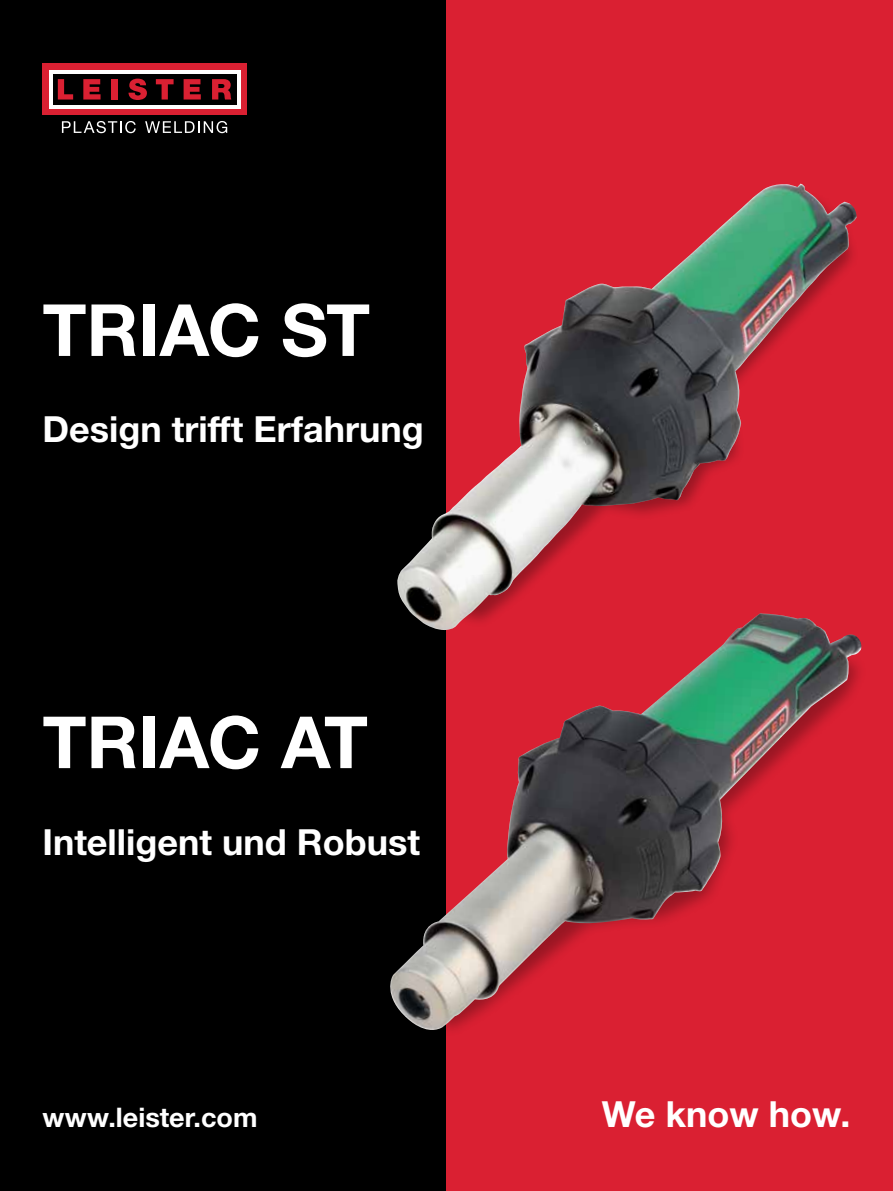
<style>
.page{position:relative;width:893px;height:1191px;background:#fff}
.page>*{position:absolute;margin:0;border:0;box-sizing:border-box;transform-origin:0 0}
.t1{font:700 72px "Helvetica Neue LTW1 G";color:#fff}
.t2{font:700 36px "Helvetica Neue LTW1 G";color:#fff}
.t3{font:700 27px "Helvetica Neue LTW1 G";color:#fff}
</style>
<div class="page">
<div style="left:0;top:0;width:446px;height:1191px;background:#000"></div>
<div style="left:446px;top:0;width:447px;height:1191px;background:#da2032"></div>
<div style="left:43px;top:64px;width:204px;height:51px;background:#da2032"></div>
<div style="left:49px;top:70px;width:191px;height:39px;background:#fff"></div>
<div style="left:53px;top:74px;width:183px;height:31px;background:#000"></div>
<svg style="left:58px;top:79px;width:15px;height:20px"></svg>
<svg style="left:83px;top:79px;width:18px;height:20px"></svg>
<div style="left:112px;top:79px;width:6px;height:20px;background:#da2032"></div>
<svg style="left:129px;top:79px;width:18px;height:21px"></svg>
<svg style="left:156px;top:79px;width:18px;height:20px"></svg>
<svg style="left:184px;top:79px;width:17px;height:20px"></svg>
<svg style="left:212px;top:79px;width:19px;height:20px"></svg>
<svg style="left:62px;top:121px;width:74px;height:12px"></svg>
<svg style="left:145px;top:121px;width:82px;height:12px"></svg>
<div style="left:436px;top:190px;width:423px;height:439px;background:#000;opacity:.3"></div>
<svg style="left:797px;top:190px;width:40px;height:418px"></svg>
<img style="left:397px;top:184px;width:400px;height:429px">
<img style="left:390px;top:613px;width:472px;height:417px">
<h1 class="t1" style="left:43px;top:286px;width:329px">TRIAC ST</h1>
<p class="t2" style="left:43px;top:407px;width:383px">Design trifft Erfahrung</p>
<h1 class="t1" style="left:43px;top:698px;width:327px">TRIAC AT</h1>
<p class="t2" style="left:43px;top:819px;width:379px">Intelligent und Robust</p>
<p class="t3" style="left:43px;top:1101px;width:217px">www.leister.com</p>
<p class="t2" style="left:602px;top:1092px;width:250px">We know how.</p>
</div>
